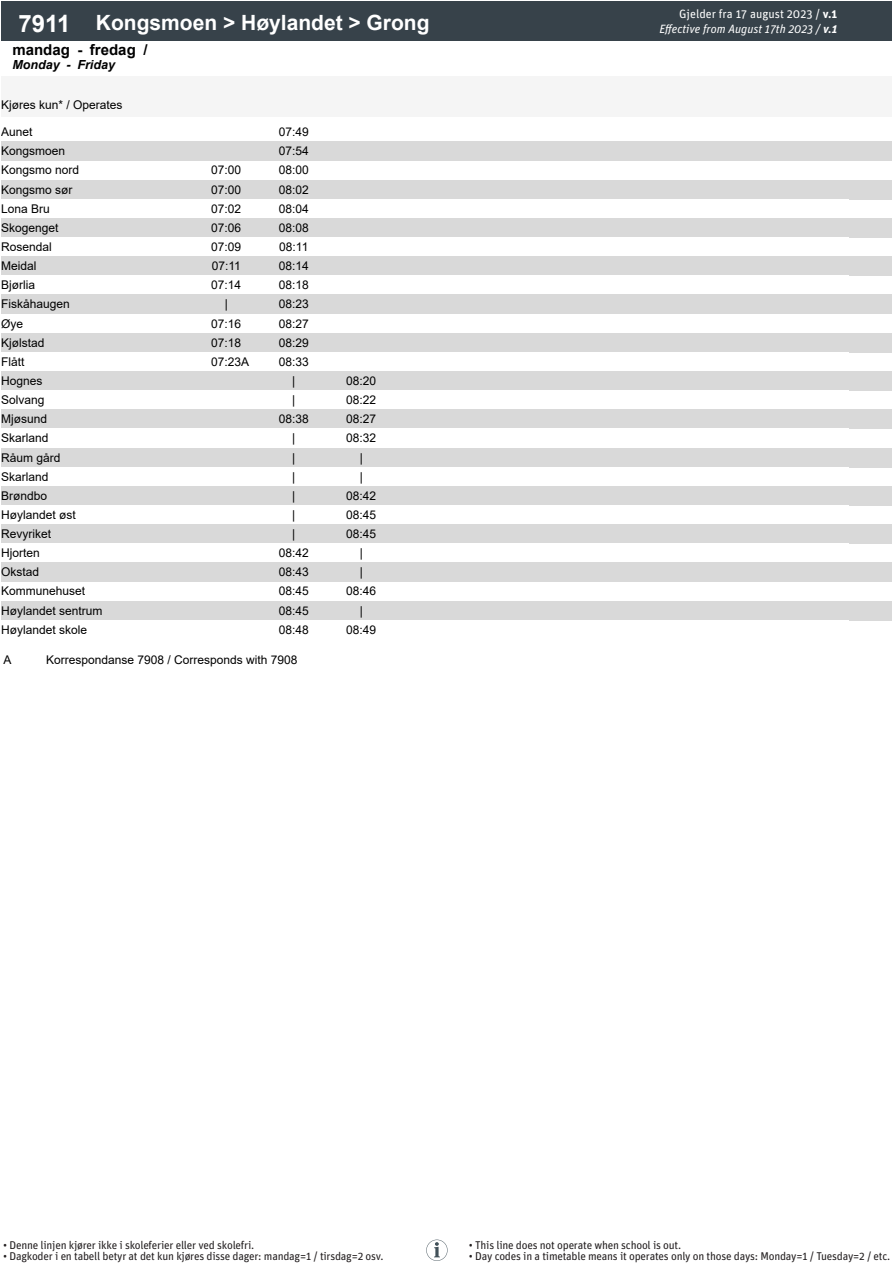
<style>
.page{position:relative;width:893px;height:1263px;background:#fff}
.page>*{position:absolute;margin:0;border:0;box-sizing:border-box;transform-origin:0 0}
.t1{font:700 21px "Arial";color:#fff}
.t2{font:700 15px "Arial";color:#000}
.t3{font:italic 700 12.45px "Arial";color:#000}
.t4{font:12px "Arial";color:#000}
.t5{font:italic 12px/14.4px "Unit Pro";color:#fff;text-align:right}
.t6{font:11.25px "Unit Pro";letter-spacing:-.02em;color:#231f20}
.s1{font-size:24px}
.s2{font-style:normal}
.s3{font-weight:700;font-style:normal}
.s4{font-weight:700}
</style>
<div class="page">
<div style="left:1px;top:77px;width:191px;height:40px;background:#f5f5f5"></div>
<div style="left:192px;top:77px;width:68px;height:40px;background:#f5f5f5"></div>
<div style="left:260px;top:77px;width:68px;height:40px;background:#f5f5f5"></div>
<div style="left:328px;top:77px;width:67px;height:40px;background:#f5f5f5"></div>
<div style="left:395px;top:77px;width:68px;height:40px;background:#f5f5f5"></div>
<div style="left:463px;top:77px;width:67px;height:40px;background:#f5f5f5"></div>
<div style="left:530px;top:77px;width:68px;height:40px;background:#f5f5f5"></div>
<div style="left:598px;top:77px;width:67px;height:40px;background:#f5f5f5"></div>
<div style="left:665px;top:77px;width:68px;height:40px;background:#f5f5f5"></div>
<div style="left:733px;top:77px;width:67px;height:40px;background:#f5f5f5"></div>
<div style="left:800px;top:77px;width:92px;height:40px;background:#f5f5f5"></div>
<div style="left:1px;top:1px;width:87px;height:40px;background:#37424a"></div>
<div style="left:88px;top:1px;width:804px;height:40px;background:#37424a"></div>
<div style="left:1px;top:142px;width:891px;height:19px;background:#d9d9d9"></div>
<div style="left:1px;top:180px;width:891px;height:19px;background:#d9d9d9"></div>
<div style="left:1px;top:218px;width:891px;height:19px;background:#d9d9d9"></div>
<div style="left:1px;top:257px;width:891px;height:19px;background:#d9d9d9"></div>
<div style="left:1px;top:295px;width:891px;height:19px;background:#d9d9d9"></div>
<div style="left:1px;top:333px;width:891px;height:19px;background:#d9d9d9"></div>
<div style="left:1px;top:371px;width:891px;height:20px;background:#d9d9d9"></div>
<div style="left:1px;top:410px;width:891px;height:19px;background:#d9d9d9"></div>
<div style="left:1px;top:448px;width:891px;height:19px;background:#d9d9d9"></div>
<div style="left:1px;top:486px;width:891px;height:19px;background:#d9d9d9"></div>
<div style="left:1px;top:524px;width:891px;height:20px;background:#d9d9d9"></div>
<div style="left:1px;top:563px;width:891px;height:19px;background:#d9d9d9"></div>
<div style="left:1px;top:601px;width:891px;height:19px;background:#d9d9d9"></div>
<svg style="left:426px;top:1239px;width:22px;height:22px"></svg>
<p class="t1" style="left:18px;top:8px;width:413px"><span class="s1">7911</span> Kongsmoen &gt; Høylandet &gt; Grong</p>
<p class="t2" style="left:12px;top:39px;width:137px">mandag - fredag /</p>
<p class="t3" style="left:12px;top:56px;width:104px">Monday - Friday</p>
<p class="t4" style="left:1px;top:97px;width:123px">Kjøres kun* / Operates</p>
<p class="t4" style="left:1px;top:124px;width:33px">Aunet</p>
<p class="t4" style="left:279px;top:124px;width:32px">07:49</p>
<p class="t4" style="left:1px;top:143px;width:66px">Kongsmoen</p>
<p class="t4" style="left:279px;top:143px;width:32px">07:54</p>
<p class="t4" style="left:1px;top:162px;width:80px">Kongsmo nord</p>
<p class="t4" style="left:211px;top:162px;width:32px">07:00</p>
<p class="t4" style="left:279px;top:162px;width:32px">08:00</p>
<p class="t4" style="left:1px;top:181px;width:73px">Kongsmo sør</p>
<p class="t4" style="left:211px;top:181px;width:32px">07:00</p>
<p class="t4" style="left:279px;top:181px;width:32px">08:02</p>
<p class="t4" style="left:1px;top:200px;width:50px">Lona Bru</p>
<p class="t4" style="left:211px;top:200px;width:32px">07:02</p>
<p class="t4" style="left:279px;top:200px;width:32px">08:04</p>
<p class="t4" style="left:1px;top:219px;width:59px">Skogenget</p>
<p class="t4" style="left:211px;top:219px;width:32px">07:06</p>
<p class="t4" style="left:279px;top:219px;width:32px">08:08</p>
<p class="t4" style="left:1px;top:239px;width:52px">Rosendal</p>
<p class="t4" style="left:211px;top:239px;width:32px">07:09</p>
<p class="t4" style="left:279px;top:239px;width:31px">08:11</p>
<p class="t4" style="left:1px;top:258px;width:37px">Meidal</p>
<p class="t4" style="left:212px;top:258px;width:31px">07:11</p>
<p class="t4" style="left:279px;top:258px;width:32px">08:14</p>
<p class="t4" style="left:1px;top:277px;width:35px">Bjørlia</p>
<p class="t4" style="left:211px;top:277px;width:32px">07:14</p>
<p class="t4" style="left:279px;top:277px;width:32px">08:18</p>
<p class="t4" style="left:1px;top:296px;width:70px">Fiskåhaugen</p>
<p class="t4" style="left:225px;top:296px;width:5px">|</p>
<p class="t4" style="left:279px;top:296px;width:32px">08:23</p>
<p class="t4" style="left:1px;top:315px;width:24px">Øye</p>
<p class="t4" style="left:211px;top:315px;width:32px">07:16</p>
<p class="t4" style="left:279px;top:315px;width:32px">08:27</p>
<p class="t4" style="left:1px;top:334px;width:45px">Kjølstad</p>
<p class="t4" style="left:211px;top:334px;width:32px">07:18</p>
<p class="t4" style="left:279px;top:334px;width:32px">08:29</p>
<p class="t4" style="left:1px;top:353px;width:25px">Flått</p>
<p class="t4" style="left:211px;top:353px;width:40px">07:23A</p>
<p class="t4" style="left:279px;top:353px;width:32px">08:33</p>
<p class="t4" style="left:1px;top:372px;width:43px">Hognes</p>
<p class="t4" style="left:292px;top:372px;width:5px">|</p>
<p class="t4" style="left:346px;top:372px;width:32px">08:20</p>
<p class="t4" style="left:1px;top:392px;width:45px">Solvang</p>
<p class="t4" style="left:292px;top:392px;width:5px">|</p>
<p class="t4" style="left:346px;top:392px;width:32px">08:22</p>
<p class="t4" style="left:1px;top:411px;width:47px">Mjøsund</p>
<p class="t4" style="left:279px;top:411px;width:32px">08:38</p>
<p class="t4" style="left:346px;top:411px;width:32px">08:27</p>
<p class="t4" style="left:1px;top:430px;width:49px">Skarland</p>
<p class="t4" style="left:292px;top:430px;width:5px">|</p>
<p class="t4" style="left:346px;top:430px;width:32px">08:32</p>
<p class="t4" style="left:1px;top:449px;width:61px">Råum gård</p>
<p class="t4" style="left:292px;top:449px;width:5px">|</p>
<p class="t4" style="left:360px;top:449px;width:5px">|</p>
<p class="t4" style="left:1px;top:468px;width:49px">Skarland</p>
<p class="t4" style="left:292px;top:468px;width:5px">|</p>
<p class="t4" style="left:360px;top:468px;width:5px">|</p>
<p class="t4" style="left:1px;top:487px;width:48px">Brøndbo</p>
<p class="t4" style="left:292px;top:487px;width:5px">|</p>
<p class="t4" style="left:346px;top:487px;width:32px">08:42</p>
<p class="t4" style="left:1px;top:506px;width:76px">Høylandet øst</p>
<p class="t4" style="left:292px;top:506px;width:5px">|</p>
<p class="t4" style="left:346px;top:506px;width:32px">08:45</p>
<p class="t4" style="left:1px;top:525px;width:51px">Revyriket</p>
<p class="t4" style="left:292px;top:525px;width:5px">|</p>
<p class="t4" style="left:346px;top:525px;width:32px">08:45</p>
<p class="t4" style="left:1px;top:545px;width:40px">Hjorten</p>
<p class="t4" style="left:279px;top:545px;width:32px">08:42</p>
<p class="t4" style="left:360px;top:545px;width:5px">|</p>
<p class="t4" style="left:1px;top:564px;width:40px">Okstad</p>
<p class="t4" style="left:279px;top:564px;width:32px">08:43</p>
<p class="t4" style="left:360px;top:564px;width:5px">|</p>
<p class="t4" style="left:1px;top:583px;width:86px">Kommunehuset</p>
<p class="t4" style="left:279px;top:583px;width:32px">08:45</p>
<p class="t4" style="left:346px;top:583px;width:32px">08:46</p>
<p class="t4" style="left:1px;top:602px;width:103px">Høylandet sentrum</p>
<p class="t4" style="left:279px;top:602px;width:32px">08:45</p>
<p class="t4" style="left:360px;top:602px;width:5px">|</p>
<p class="t4" style="left:1px;top:621px;width:88px">Høylandet skole</p>
<p class="t4" style="left:279px;top:621px;width:32px">08:48</p>
<p class="t4" style="left:346px;top:621px;width:32px">08:49</p>
<p class="t4" style="left:3px;top:652px;width:10px">A</p>
<p class="t4" style="left:46px;top:652px;width:253px">Korrespondanse 7908 / Corresponds with 7908</p>
<p class="t5" style="left:659px;top:6px;width:179px"><span class="s2">Gjelder fra 17 august 2023 /</span> <span class="s3">v.1<br></span>Effective from August 17th 2023 / <span class="s4">v.1</span></p>
<p class="t6" style="left:3px;top:1238px;width:253px">• Denne linjen kjører ikke i skoleferier eller ved skolefri.</p>
<p class="t6" style="left:3px;top:1249px;width:382px">• Dagkoder i en tabell betyr at det kun kjøres disse dager: mandag=1 / tirsdag=2 osv.</p>
<p class="t6" style="left:469px;top:1238px;width:214px">• This line does not operate when school is out.</p>
<p class="t6" style="left:469px;top:1249px;width:423px">• Day codes in a timetable means it operates only on those days: Monday=1 / Tuesday=2 / etc.</p>
</div>
